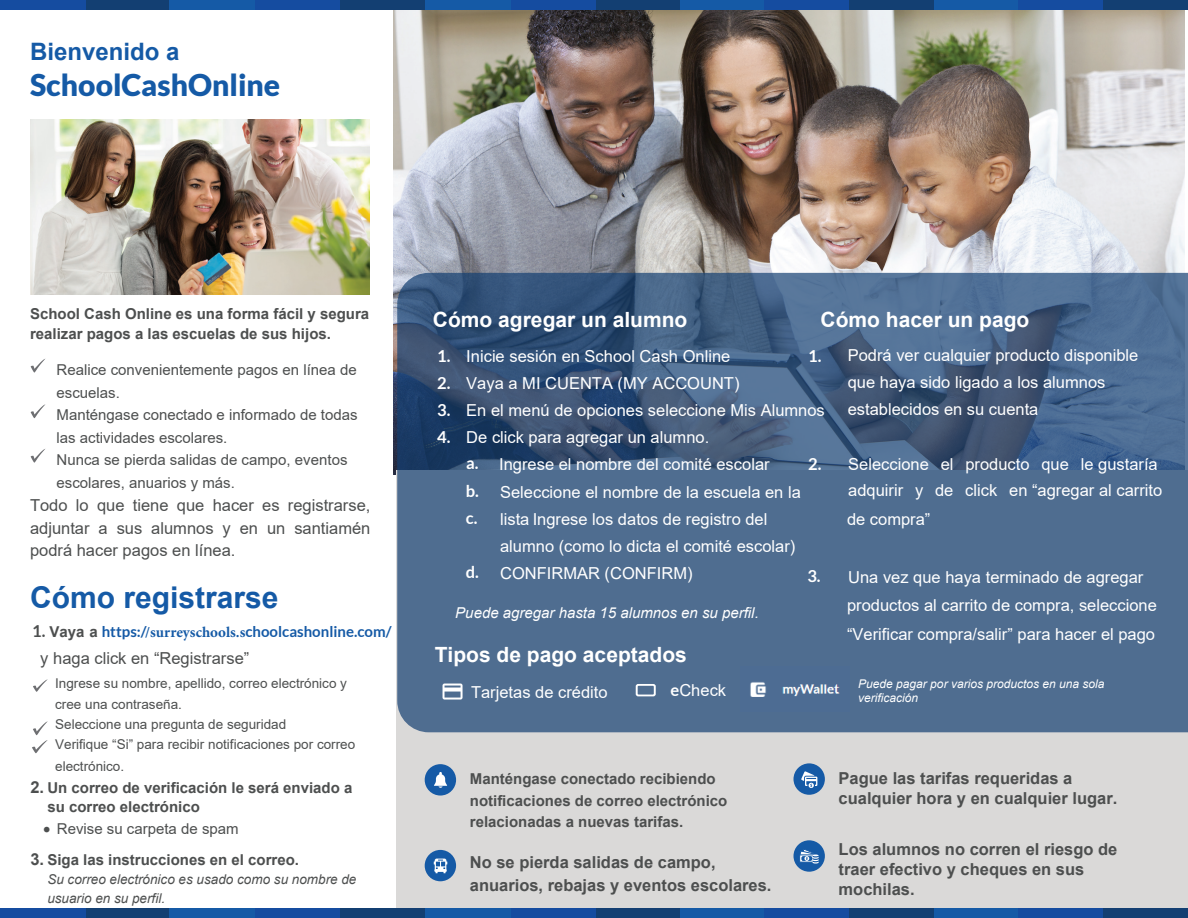
<style>
.page{position:relative;width:1188px;height:918px;background:#fff}
.page>*{position:absolute;margin:0;border:0;box-sizing:border-box;transform-origin:0 0}
.t1{font:900 30px "Lato";color:#155aa6}
.t2{font:700 30px "Arial";color:#155aa6}
.t3{font:700 24px "Arial";color:#155aa6}
.t4{font:700 21px "Arial";color:#fff}
.t5{font:16.5px/27px "Arial";color:#fff}
.t6{font:700 16.5px/19.8px "Arial";color:#4d4f4f}
.t7{font:16.5px/22.5px "Arial";color:#4d4f4f;text-align:justify}
.t8{font:700 16.5px/27px "Lato";color:#fff;text-align:justify}
.t9{font:700 15px/21.3px "Arial";color:#4d4f4f}
.t10{font:15px/22.5px "Arial";color:#4d4f4f}
.t11{font:700 15px "Lato";color:#155aa6}
.t12{font:italic 15px "Arial";color:#fff}
.t13{font:13.5px/20.2px "Arial";color:#4d4f4f}
.t14{font:italic 13.5px/18.6px "Arial";color:#4d4f4f}
.t15{font:italic 12px/14.4px "Arial";color:#fff}
.s1{font-size:16.5px;color:#4d4f4f}
.s2{font-family:"Arial";color:#4d4f4f}
.s3{font-family:"Minion Pro"}
.s4{font-size:16.5px}
.s5{font-family:"Lato"}
.s6{font-family:"Lato";font-weight:700}
</style>
<div class="page">
<img style="left:393px;top:9px;width:792px;height:466px">
<div style="left:397px;top:471px;width:791px;height:447px;background:#dad9d8"></div>
<svg style="left:397px;top:273px;width:791px;height:459px;background:#496689"></svg>
<div style="left:1102px;top:0;width:86px;height:9px;background:#133f72"></div>
<div style="left:1017px;top:0;width:86px;height:9px;background:#154ca0"></div>
<div style="left:932px;top:0;width:86px;height:9px;background:#155aa6"></div>
<div style="left:848px;top:0;width:86px;height:9px;background:#133f72"></div>
<div style="left:763px;top:0;width:86px;height:9px;background:#154ca0"></div>
<div style="left:678px;top:0;width:86px;height:9px;background:#155aa6"></div>
<div style="left:594px;top:0;width:86px;height:9px;background:#133f72"></div>
<div style="left:510px;top:0;width:86px;height:9px;background:#154ca0"></div>
<div style="left:425px;top:0;width:86px;height:9px;background:#155aa6"></div>
<div style="left:339px;top:0;width:86px;height:9px;background:#133f72"></div>
<div style="left:254px;top:0;width:86px;height:9px;background:#154ca0"></div>
<div style="left:85px;top:0;width:86px;height:9px;background:#133f72"></div>
<div style="left:0;top:0;width:86px;height:9px;background:#154ca0"></div>
<div style="left:169px;top:0;width:86px;height:9px;background:#155aa6"></div>
<svg style="left:443px;top:684px;width:20px;height:16px"></svg>
<div style="left:1102px;top:909px;width:86px;height:9px;background:#133f72"></div>
<div style="left:1017px;top:909px;width:86px;height:9px;background:#154ca0"></div>
<div style="left:932px;top:909px;width:86px;height:9px;background:#155aa6"></div>
<div style="left:848px;top:909px;width:86px;height:9px;background:#133f72"></div>
<div style="left:763px;top:909px;width:86px;height:9px;background:#154ca0"></div>
<div style="left:678px;top:909px;width:86px;height:9px;background:#155aa6"></div>
<div style="left:594px;top:909px;width:86px;height:9px;background:#133f72"></div>
<div style="left:510px;top:909px;width:86px;height:9px;background:#154ca0"></div>
<div style="left:425px;top:909px;width:86px;height:9px;background:#155aa6"></div>
<div style="left:339px;top:909px;width:86px;height:9px;background:#133f72"></div>
<div style="left:254px;top:909px;width:86px;height:9px;background:#154ca0"></div>
<div style="left:85px;top:909px;width:86px;height:9px;background:#133f72"></div>
<div style="left:0;top:909px;width:86px;height:9px;background:#154ca0"></div>
<div style="left:169px;top:909px;width:86px;height:9px;background:#155aa6"></div>
<img style="left:31px;top:119px;width:338px;height:175px">
<svg style="left:31px;top:359px;width:14px;height:13px"></svg>
<svg style="left:31px;top:404px;width:14px;height:14px"></svg>
<svg style="left:31px;top:449px;width:14px;height:14px"></svg>
<svg style="left:33px;top:679px;width:15px;height:13px"></svg>
<div style="left:794px;top:763px;width:31px;height:32px;background:#155aa6;border-radius:50%"></div>
<svg style="left:801px;top:771px;width:16px;height:17px"></svg>
<div style="left:794px;top:840px;width:31px;height:32px;background:#155aa6;border-radius:50%"></div>
<svg style="left:799px;top:849px;width:20px;height:15px"></svg>
<div style="left:425px;top:764px;width:31px;height:32px;background:#155aa6;border-radius:50%"></div>
<svg style="left:434px;top:772px;width:13px;height:16px"></svg>
<div style="left:425px;top:850px;width:31px;height:31px;background:#155aa6;border-radius:50%"></div>
<svg style="left:434px;top:859px;width:13px;height:14px"></svg>
<svg style="left:32px;top:721px;width:16px;height:32px"></svg>
<svg style="left:636px;top:684px;width:20px;height:12px"></svg>
<img style="left:741px;top:667px;width:109px;height:44px">
<h2 class="t3" style="left:30px;top:35px;width:151px">Bienvenido a</h2>
<h1 class="t1" style="left:30px;top:67px;width:252px">SchoolCashOnline</h1>
<p class="t9" style="left:30px;top:304px;width:341px;line-height:20.4px">School Cash Online es una forma fácil y segura realizar pagos a las escuelas de sus hijos.</p>
<p class="t10" style="left:57px;top:358px;width:303px">Realice convenientemente pagos en línea de escuelas.<br>Manténgase conectado e informado de todas las actividades escolares.<br>Nunca se pierda salidas de campo, eventos escolares, anuarios y más.</p>
<p class="t7" style="left:30px;top:494px;width:342px">Todo lo que tiene que hacer es registrarse, adjuntar a sus alumnos y en un santiamén podrá hacer pagos en línea.</p>
<h1 class="t2" style="left:30px;top:576px;width:250px">Cómo registrarse</h1>
<p class="t11" style="left:32px;top:623px;width:361px"><span class="s1">1.</span> <span class="s2">Vaya a</span> https:/<span class="s3">/surreyschools.s</span>choolcashonline.com/</p>
<p class="t7" style="left:40px;top:647px;width:211px">y haga click en “Registrarse”</p>
<p class="t13" style="left:55px;top:673px;width:302px">Ingrese su nombre, apellido, correo electrónico y cree una contraseña.<br>Seleccione una pregunta de seguridad<br>Verifique “Si” para recibir notificaciones por correo</p>
<p class="t13" style="left:55px;top:756px;width:71px">electrónico.</p>
<p class="t9" style="left:47px;top:779px;width:307px;line-height:18.3px;text-indent:-17px"><span class="s4">2.</span> Un correo de verificación le será enviado a su correo electrónico</p>
<p class="t10" style="left:42px;top:817px;width:198px"><span class="s5">•</span> Revise su carpeta de spam</p>
<p class="t9" style="left:30px;top:849px;width:270px"><span class="s4">3.</span> Siga las instrucciones en el correo.</p>
<p class="t14" style="left:47px;top:871px;width:311px">Su correo electrónico es usado como su nombre de usuario en su perfil.</p>
<p class="t4" style="left:433px;top:305px;width:256px">Cómo agregar un alumno</p>
<p class="t4" style="left:821px;top:305px;width:210px">Cómo hacer un pago</p>
<p class="t8" style="left:437px;top:342px;width:15px">1.<br>2.<br>3.<br>4.</p>
<p class="t5" style="left:466px;top:342px;width:360px">Inicie sesión en School Cash Online<br>Vaya a MI CUENTA (MY ACCOUNT)<br>En el menú de opciones seleccione Mis Alumnos De click para agregar un alumno.<br><span class="s6">a.</span> Ingrese el nombre del comité escolar</p>
<p class="t8" style="left:466px;top:478px;width:15px">b. c.</p>
<p class="t8" style="left:808px;top:342px;width:15px">1.</p>
<p class="t8" style="left:808px;top:450px;width:15px">2.</p>
<p class="t5" style="left:500px;top:478px;width:302px">Seleccione el nombre de la escuela en la lista Ingrese los datos de registro del alumno (como lo dicta el comité escolar)<br>CONFIRMAR (CONFIRM)</p>
<p class="t8" style="left:466px;top:559px;width:15px">d.</p>
<p class="t8" style="left:807px;top:562px;width:15px">3.</p>
<p class="t12" style="left:455px;top:603px;width:305px">Puede agregar hasta 15 alumnos en su perfil.</p>
<p class="t4" style="left:435px;top:639px;width:254px">Tipos de pago aceptados</p>
<p class="t5" style="left:671px;top:676px;width:57px"><span class="s6">e</span>Check</p>
<p class="t5" style="left:471px;top:678px;width:138px">Tarjetas de crédito</p>
<p class="t5" style="left:848px;top:342px;width:292px">Podrá ver cualquier producto disponible que haya sido ligado a los alumnos establecidos en su cuenta</p>
<p class="t5" style="left:848px;top:451px;width:316px;line-height:26.2px">Seleccione el producto que le gustaría adquirir y de click en “agregar al carrito</p>
<p class="t5" style="left:847px;top:506px;width:85px">de compra”</p>
<p class="t5" style="left:847px;top:562px;width:311px;line-height:28.8px">Una vez que haya terminado de agregar productos al carrito de compra, seleccione “Verificar compra/salir” para hacer el pago</p>
<p class="t15" style="left:858px;top:677px;width:248px">Puede pagar por varios productos en una sola verificación</p>
<p class="t9" style="left:470px;top:769px;width:259px">Manténgase conectado recibiendo notificaciones de correo electrónico relacionadas a nuevas tarifas.</p>
<p class="t6" style="left:470px;top:852px;width:303px;line-height:22.5px">No se pierda salidas de campo, anuarios, rebajas y eventos escolares.</p>
<p class="t6" style="left:839px;top:769px;width:280px">Pague las tarifas requeridas a cualquier hora y en cualquier lugar.</p>
<p class="t6" style="left:839px;top:840px;width:280px">Los alumnos no corren el riesgo de traer efectivo y cheques en sus mochilas.</p>
</div>
